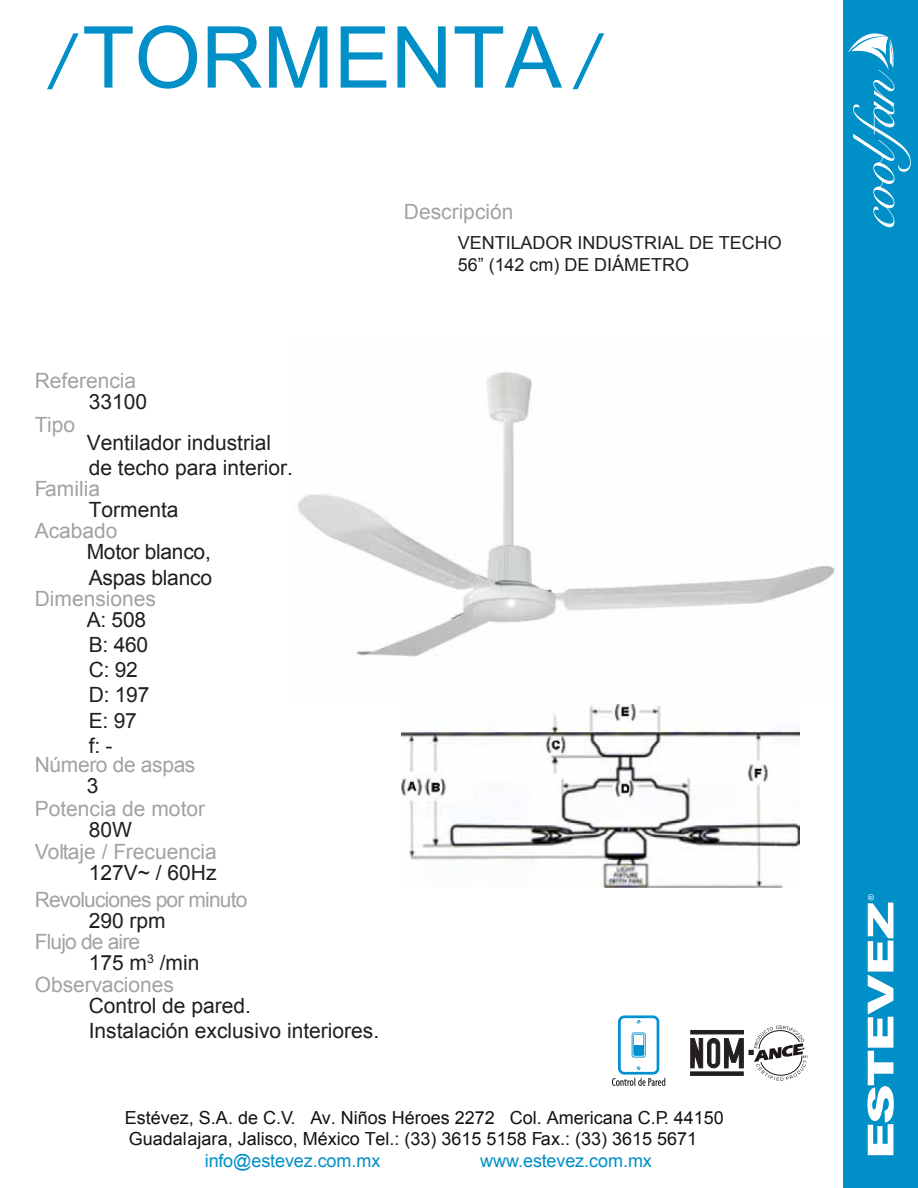
<style>
.page{position:relative;width:918px;height:1188px;background:#fff}
.page>*{position:absolute;margin:0;border:0;box-sizing:border-box;transform-origin:0 0}
.t1{font:85.5px "Arial";color:#008fc6}
.t2{font:21px/25.2px "Arial";color:#211e1f}
.t3{font:21px "Arial";color:#a4a29f}
.t4{font:21px "Arial";letter-spacing:-.04em;color:#a4a29f}
.t5{font:18px/21.6px "Arial";color:#111211}
.t6{font:18px/21.6px "Arial";color:#211e1f}
.t7{font:18px "Arial";letter-spacing:-.01em;color:#008fc6}
.s1{font-family:"Bank Gothic BT";font-weight:300;font-size:102px}
</style>
<div class="page">
<div style="left:843px;top:0;width:75px;height:1188px;background:#008fc6"></div>
<svg style="left:867px;top:894px;width:27px;height:261px"></svg>
<svg style="left:848px;top:33px;width:63px;height:194px"></svg>
<img style="left:402px;top:705px;width:397px;height:182px">
<img style="left:298px;top:372px;width:537px;height:285px">
<svg style="left:612px;top:1015px;width:53px;height:71px"></svg>
<svg style="left:691px;top:1038px;width:52px;height:30px"></svg>
<hr style="left:691px;top:1030px;width:52px;height:4px;background:#231f20">
<hr style="left:691px;top:1072px;width:52px;height:3px;background:#231f20">
<svg style="left:749px;top:1026px;width:59px;height:55px"></svg>
<h1 class="t1" style="left:45px;top:2px;width:563px"><span class="s1">/</span>TORMENTA<span class="s1">/</span></h1>
<p class="t3" style="left:404px;top:198px;width:111px">Descripción</p>
<p class="t6" style="left:458px;top:232px;width:325px">VENTILADOR INDUSTRIAL DE TECHO<br>56” (142 cm) DE DIÁMETRO</p>
<p class="t3" style="left:35px;top:367px;width:103px">Referencia</p>
<p class="t2" style="left:89px;top:390px;width:60px">33100</p>
<p class="t3" style="left:35px;top:411px;width:42px">Tipo</p>
<p class="t2" style="left:87px;top:430px;width:208px">Ventilador industrial de techo para interior.</p>
<p class="t3" style="left:35px;top:475px;width:67px">Familia</p>
<p class="t2" style="left:89px;top:498px;width:91px">Tormenta</p>
<p class="t3" style="left:35px;top:517px;width:84px">Acabado</p>
<p class="t2" style="left:87px;top:540px;width:127px">Motor blanco,<br>Aspas blanco</p>
<p class="t3" style="left:35px;top:584px;width:123px">Dimensiones</p>
<p class="t2" style="left:87px;top:607px;width:64px">A: 508<br>B: 460<br>C: 92<br>D: 197<br>E: 97 f: -</p>
<p class="t3" style="left:35px;top:751px;width:162px">Número de aspas</p>
<p class="t2" style="left:87px;top:774px;width:13px">3</p>
<p class="t3" style="left:35px;top:795px;width:172px">Potencia de motor</p>
<p class="t2" style="left:89px;top:817px;width:45px">80W</p>
<p class="t3" style="left:35px;top:837px;width:184px">Voltaje / Frecuencia</p>
<p class="t2" style="left:89px;top:860px;width:129px">127V~ / 60Hz</p>
<p class="t4" style="left:35px;top:885px;width:214px">Revoluciones por minuto</p>
<p class="t2" style="left:89px;top:908px;width:79px">290 rpm</p>
<p class="t4" style="left:35px;top:927px;width:107px">Flujo de aire</p>
<p class="t2" style="left:89px;top:950px;width:112px">175 m<sup>3</sup> /min</p>
<p class="t3" style="left:35px;top:971px;width:141px">Observaciones</p>
<p class="t2" style="left:89px;top:993px;width:292px">Control de pared.<br>Instalación exclusivo interiores.</p>
<p class="t5" style="left:125px;top:1107px;width:601px">Estévez, S.A. de C.V. Av. Niños Héroes 2272 Col. Americana C.P. 44150<br>Guadalajara, Jalisco, México Tel.: (33) 3615 5158 Fax.: (33) 3615 5671</p>
<p class="t7" style="left:205px;top:1149px;width:177px">info@estevez.com.mx</p>
<p class="t7" style="left:480px;top:1149px;width:173px">www.estevez.com.mx</p>
</div>
